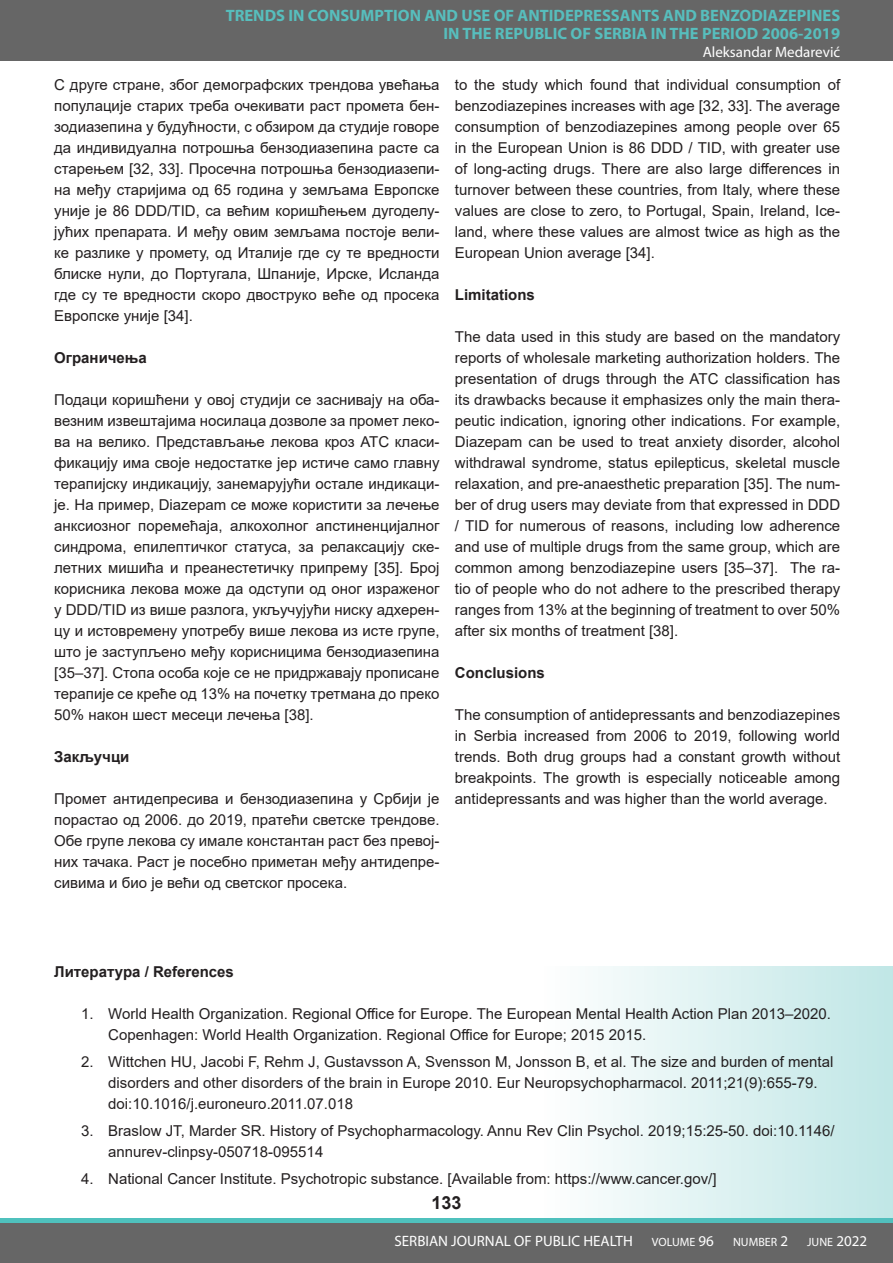
<style>
.page{position:relative;width:893px;height:1263px;background:#fff}
.page>*{position:absolute;margin:0;border:0;box-sizing:border-box;transform-origin:0 0}
.t1{font:700 18px "Arial";color:#231f20}
.t2{font:700 16.5px "Myriad Pro";color:#57bebd}
.t3{font:15px/21px "Arial";color:#231f20;text-align:justify}
.t4{font:700 15px "Arial";color:#231f20}
.t5{font:15px "Myriad Pro";color:#fff}
.t6{font:12px "Myriad Pro";color:#fff}
.s1{font-size:15px}
</style>
<div class="page">
<div style="left:0;top:1219px;width:893px;height:44px;background:#666"></div>
<div style="left:0;top:0;width:893px;height:61px;background:#666"></div>
<svg style="left:2px;top:966px;width:891px;height:257px"></svg>
<p class="t2" style="left:226px;top:5px;width:616px">TRENDS IN CONSUMPTION AND USE OF ANTIDEPRESSANTS AND BENZODIAZEPINES</p>
<p class="t2" style="left:444px;top:23px;width:398px">IN THE REPUBLIC OF SERBIA IN THE PERIOD 2006-2019</p>
<p class="t5" style="left:703px;top:43px;width:139px">Aleksandar Medarević</p>
<p class="t3" style="left:54px;top:74px;width:387px">С друге стране, због демографских трендова увећања популације старих треба очекивати раст промета бен&shy;зодиазепина у будућности, с обзиром да студије говоре да индивидуална потрошња бензодиазепина расте са старењем [32, 33]. Просечна потрошња бензодиазепи&shy;на међу старијима од 65 година у земљама Европске уније је 86 DDD/TID, са већим коришћењем дугоделу&shy;јућих препарата. И међу овим земљама постоје вели&shy;ке разлике у промету, од Италије где су те вредности блиске нули, до Португала, Шпаније, Ирске, Исланда где су те вредности скоро двоструко веће од просека Европске уније [34].</p>
<p class="t4" style="left:54px;top:347px;width:94px">Ограничења</p>
<p class="t3" style="left:54px;top:389px;width:387px">Подаци коришћени у овој студији се заснивају на оба&shy;везним извештајима носилаца дозволе за промет леко&shy;ва на велико. Представљање лекова кроз АТC класи&shy;фикацију има своје недостатке јер истиче само главну терапијску индикацију, занемарујући остале индикаци&shy;је. На пример, Diazepam се може користити за лечење анксиозног поремећаја, алкохолног апстиненцијалног синдрома, епилептичког статуса, за релаксацију ске&shy;летних мишића и преанестетичку припрему [35]. Број корисника лекова може да одступи од оног израженог у DDD/ТID из више разлога, укључујући ниску адхерен&shy;цу и истовремену употребу више лекова из исте групе, што је заступљено међу корисницима бензодиазепина [35–37]. Стопа особа које се не придржавају прописане терапије се креће од 13% на почетку третмана до преко 50% након шест месеци лечења [38].</p>
<p class="t4" style="left:54px;top:746px;width:77px">Закључци</p>
<p class="t3" style="left:54px;top:788px;width:387px">Промет антидепресива и бензодиазепина у Србији је порастао од 2006. до 2019, пратећи светске трендове.<br>Обе групе лекова су имале константан раст без превој&shy;них тачака. Раст је посебно приметан међу антидепре&shy;сивима и био је већи од светског просека.</p>
<p class="t3" style="left:455px;top:74px;width:387px">to the study which found that individual consumption of benzodiazepines increases with age [32, 33]. The average consumption of benzodiazepines among people over 65 in the European Union is 86 DDD / TID, with greater use of long-acting drugs. There are also large differences in turnover between these countries, from Italy, where these values are close to zero, to Portugal, Spain, Ireland, Ice&shy;land, where these values are almost twice as high as the European Union average [34].</p>
<p class="t4" style="left:455px;top:284px;width:82px">Limitations</p>
<p class="t3" style="left:455px;top:326px;width:387px">The data used in this study are based on the mandatory reports of wholesale marketing authorization holders. The presentation of drugs through the ATC classification has its drawbacks because it emphasizes only the main thera&shy;peutic indication, ignoring other indications. For example, Diazepam can be used to treat anxiety disorder, alcohol withdrawal syndrome, status epilepticus, skeletal muscle relaxation, and pre-anaesthetic preparation [35]. The num&shy;ber of drug users may deviate from that expressed in DDD / TID for numerous of reasons, including low adherence and use of multiple drugs from the same group, which are common among benzodiazepine users [35–37]. The ra&shy;tio of people who do not adhere to the prescribed therapy ranges from 13% at the beginning of treatment to over 50% after six months of treatment [38].</p>
<p class="t4" style="left:455px;top:662px;width:92px">Conclusions</p>
<p class="t3" style="left:455px;top:704px;width:387px">The consumption of antidepressants and benzodiazepines in Serbia increased from 2006 to 2019, following world trends. Both drug groups had a constant growth without breakpoints. The growth is especially noticeable among antidepressants and was higher than the world average.</p>
<p class="t4" style="left:54px;top:961px;width:181px">Литература / References</p>
<p class="t3" style="left:108px;top:1003px;width:724px;text-indent:-27px">1. World Health Organization. Regional Office for Europe. The European Mental Health Action Plan 2013–2020.<br>Copenhagen: World Health Organization. Regional Office for Europe; 2015 2015.</p>
<p class="t3" style="left:108px;top:1051px;width:727px;text-align:left;text-indent:-27px">2. Wittchen HU, Jacobi F, Rehm J, Gustavsson A, Svensson M, Jonsson B, et al. The size and burden of mental disorders and other disorders of the brain in Europe 2010. Eur Neuropsychopharmacol. 2011;21(9):655-79. doi:10.1016/j.euroneuro.2011.07.018</p>
<p class="t3" style="left:108px;top:1120px;width:728px;text-indent:-27px">3. Braslow JT, Marder SR. History of Psychopharmacology. Annu Rev Clin Psychol. 2019;15:25-50. doi:10.1146/ annurev-clinpsy-050718-095514</p>
<p class="t3" style="left:81px;top:1168px;width:637px">4. National Cancer Institute. Psychotropic substance. [Available from: https://www.cancer.gov/]</p>
<p class="t1" style="left:431px;top:1190px;width:32px">133</p>
<p class="t5" style="left:394px;top:1232px;width:240px">SERBIAN JOURNAL OF PUBLIC HEALTH</p>
<p class="t6" style="left:652px;top:1235px;width:64px">VOLUME <span class="s1">96</span></p>
<p class="t6" style="left:733px;top:1235px;width:57px">NUMBER <span class="s1">2</span></p>
<p class="t6" style="left:807px;top:1235px;width:61px">JUNE <span class="s1">2022</span></p>
</div>
